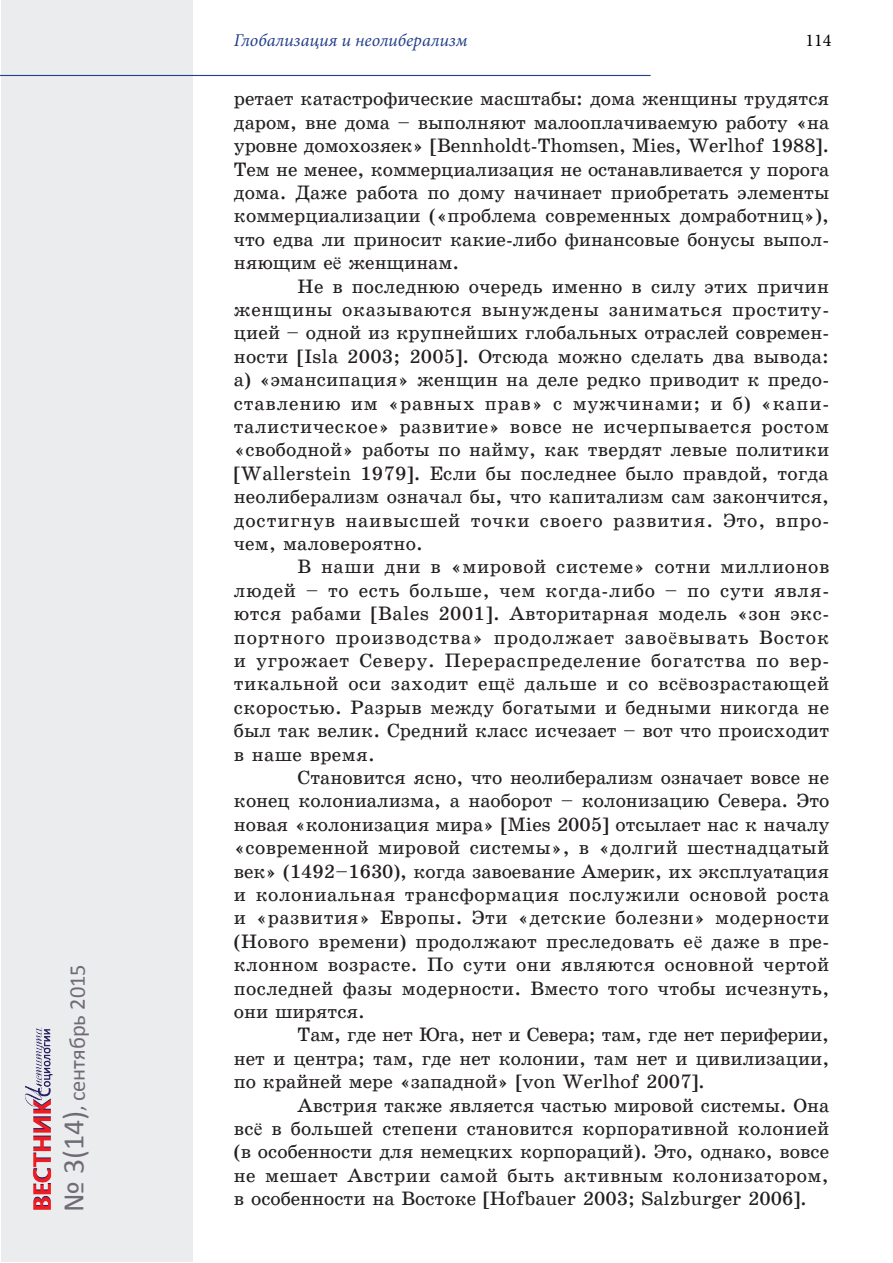
<style>
.page{position:relative;width:893px;height:1263px;background:#fff}
.page>*{position:absolute;margin:0;border:0;box-sizing:border-box;transform-origin:0 0}
.t1{font:22.5px "Calibri";color:#706a75}
.Текст{font:19.5px/23.4px "School Book C";color:#231f20;text-align:justify}
.t2{font:italic 18px "Minion Pro";color:#25408b}
.t3{font:18px "Minion Pro";color:#000}
.s1{font-size:30px}
.s2{font-family:"Times New Roman"}
</style>
<div class="page">
<div style="left:1px;top:1px;width:192px;height:1261px;background:#eaecee"></div>
<hr style="left:0;top:75px;width:651px;height:1px;background:#25408b">
<img style="left:25px;top:1027px;width:28px;height:183px">
<p class="t1" style="left:63px;top:1212px;width:249px;rotate:-90deg"><span class="s1">№ 3(14)</span>, сентябрь 2015</p>
<p class="t2" style="left:234px;top:28px;width:235px">Глобализация и неолиберализм</p>
<p class="t3" style="left:805px;top:29px;width:27px">114</p>
<p class="Текст" style="left:234px;top:87px;width:597px">ретает катастрофические масштабы: дома женщины трудятся даром, вне дома – выполняют малооплачиваемую работу «на уровне домохозяек» [Bennholdt-Thomsen, Mies, Werlhof 1988].<br>Тем не менее, коммерциализация не останавливается у порога дома. Даже работа по дому начинает приобретать элементы коммерциализации («проблема современных домработниц»), что едва ли приносит какие-либо финансовые бонусы выпол&shy;няющим е<span class="s2">ё</span> женщинам.</p>
<p class="Текст" style="left:234px;top:274px;width:597px;text-indent:64px">Не в последнюю очередь именно в силу этих причин женщины оказываются вынуждены заниматься проститу&shy;цией – одной из крупнейших глобальных отраслей современ&shy;ности [Isla 2003; 2005]. Отсюда можно сделать два вывода: а) «эмансипация» женщин на деле редко приводит к предо&shy;ставлению им «равных прав» с мужчинами; и б) «капи&shy;талистическое» развитие» вовсе не исчерпывается ростом «свободной» работы по найму, как твердят левые политики [Wallerstein 1979]. Если бы последнее было правдой, тогда неолиберализм означал бы, что капитализм сам закончится, достигнув наивысшей точки своего развития. Это, впро&shy;чем, маловероятно.</p>
<p class="Текст" style="left:234px;top:555px;width:597px;text-indent:64px">В наши дни в «мировой системе» сотни миллионов людей – то есть больше, чем когда-либо – по сути явля&shy;ются рабами [Bales 2001]. Авторитарная модель «зон экс&shy;портного производства» продолжает заво<span class="s2">ё</span>вывать Восток и угрожает Северу. Перераспределение богатства по вер&shy;тикальной оси заходит ещ<span class="s2">ё</span> дальше и со вс<span class="s2">ё</span>возрастающей скоростью. Разрыв между богатыми и бедными никогда не был так велик. Средний класс исчезает – вот что происходит в наше время.</p>
<p class="Текст" style="left:234px;top:766px;width:597px;text-indent:64px">Становится ясно, что неолиберализм означает вовсе не конец колониализма, а наоборот – колонизацию Севера. Это новая «колонизация мира» [Mies 2005] отсылает нас к началу «современной мировой системы», в «долгий шестнадцатый век» (1492–1630), когда завоевание Америк, их эксплуатация и колониальная трансформация послужили основой роста и «развития» Европы. Эти «детские болезни» модерности (Нового времени) продолжают преследовать е<span class="s2">ё</span> даже в пре&shy;клонном возрасте. По сути они являются основной чертой последней фазы модерности. Вместо того чтобы исчезнуть, они ширятся.</p>
<p class="Текст" style="left:234px;top:1023px;width:597px;text-indent:64px">Там, где нет Юга, нет и Севера; там, где нет периферии, нет и центра; там, где нет колонии, там нет и цивилизации, по крайней мере «западной» [von Werlhof 2007].</p>
<p class="Текст" style="left:234px;top:1093px;width:597px;text-indent:64px">Австрия также является частью мировой системы. Она вс<span class="s2">ё</span> в большей степени становится корпоративной колонией (в особенности для немецких корпораций). Это, однако, вовсе не мешает Австрии самой быть активным колонизатором, в особенности на Востоке [Hofbauer 2003; Salzburger 2006].</p>
</div>
